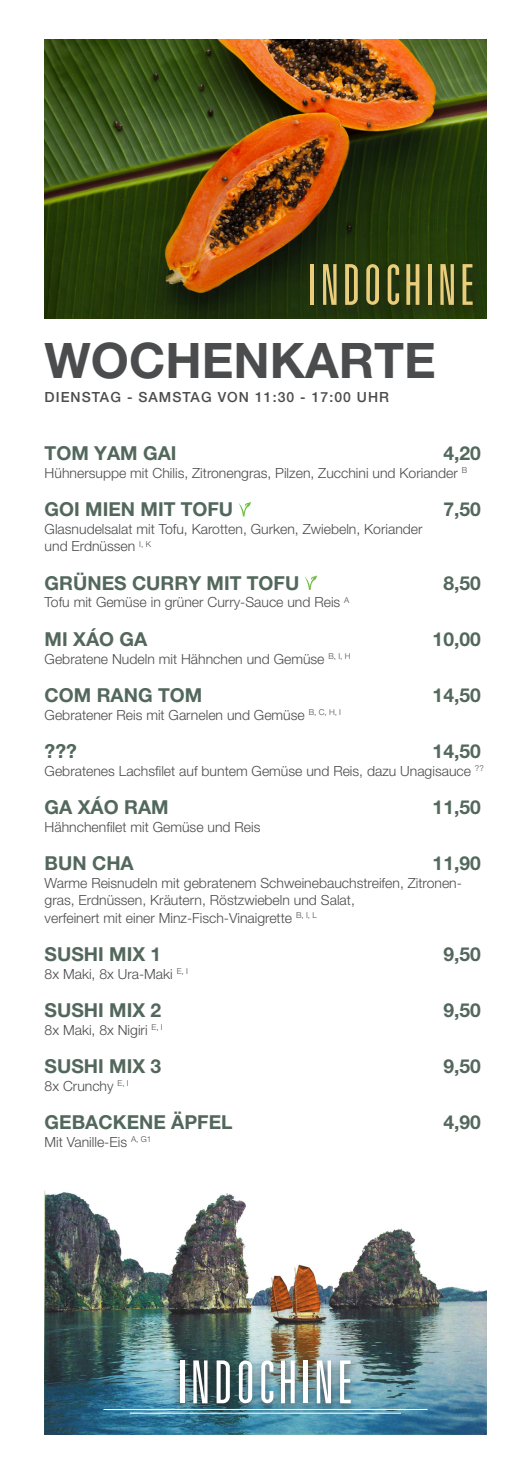
<style>
.page{position:relative;width:526px;height:1474px;background:#fff}
.page>*{position:absolute;margin:0;border:0;box-sizing:border-box;transform-origin:0 0}
.Headlines{font:700 49px "Helvetica Neue LT Pro";color:#4b4c4d}
.Name_Preis{font:700 19.25px "Helvetica Neue LT Pro";color:#53685c}
.Inhalte{font:300 14px/17.5px "Helvetica Neue LT Pro";color:#4b4c4d}
.Inhalte-2{font:500 14px "Helvetica Neue LT Pro";letter-spacing:.075em;color:#4b4c4d}
</style>
<div class="page">
<img style="left:45px;top:40px;width:441px;height:279px">
<svg style="left:239px;top:502px;width:12px;height:14px"></svg>
<svg style="left:305px;top:575px;width:12px;height:15px"></svg>
<img style="left:45px;top:1192px;width:441px;height:242px">
<div style="left:172px;top:1356px;width:187px;height:60px;background:#231f20;opacity:.75"></div>
<svg style="left:261px;top:1360px;width:12px;height:43px"></svg>
<svg style="left:340px;top:1360px;width:11px;height:43px"></svg>
<hr style="left:180px;top:1360px;width:4px;height:43px;background:#fff">
<hr style="left:304px;top:1360px;width:4px;height:43px;background:#fff">
<svg style="left:281px;top:1360px;width:14px;height:43px"></svg>
<svg style="left:193px;top:1360px;width:14px;height:43px"></svg>
<svg style="left:317px;top:1360px;width:14px;height:43px"></svg>
<svg style="left:217px;top:1360px;width:13px;height:43px"></svg>
<svg style="left:239px;top:1359px;width:13px;height:44px"></svg>
<hr style="left:103px;top:1408px;width:324px;height:1px;background:#fff">
<hr style="left:130px;top:1412px;width:271px;height:1px;background:#fff">
<div style="left:304px;top:260px;width:182px;height:62px;background:#231f20;opacity:.75"></div>
<svg style="left:388px;top:264px;width:11px;height:41px"></svg>
<svg style="left:462px;top:264px;width:10px;height:41px"></svg>
<hr style="left:310px;top:264px;width:4px;height:41px;background:#e9cd7b">
<hr style="left:428px;top:264px;width:4px;height:41px;background:#e9cd7b">
<svg style="left:406px;top:264px;width:13px;height:41px"></svg>
<svg style="left:323px;top:264px;width:13px;height:41px"></svg>
<svg style="left:440px;top:264px;width:14px;height:41px"></svg>
<svg style="left:345px;top:264px;width:13px;height:41px"></svg>
<svg style="left:366px;top:264px;width:13px;height:41px"></svg>
<p class="Headlines" style="left:45px;top:330px;width:393px">WOCHENKARTE</p>
<p class="Inhalte-2" style="left:45px;top:389px;width:346px">DIENSTAG - SAMSTAG VON 11:30 - 17:00 UHR</p>
<p class="Name_Preis" style="left:45px;top:441px;width:133px">TOM YAM GAI</p>
<p class="Name_Preis" style="left:443px;top:441px;width:39px">4,20</p>
<p class="Inhalte" style="left:45px;top:464px;width:424px">Hühnersuppe mit Chilis, Zitronengras, Pilzen, Zucchini und Koriander <sup>B</sup></p>
<p class="Name_Preis" style="left:45px;top:497px;width:190px">GOI MIEN MIT TOFU</p>
<p class="Name_Preis" style="left:443px;top:497px;width:39px">7,50</p>
<p class="Inhalte" style="left:45px;top:520px;width:379px">Glasnudelsalat mit Tofu, Karotten, Gurken, Zwiebeln, Koriander und Erdnüssen <sup>I,</sup> <sup>K</sup></p>
<p class="Name_Preis" style="left:45px;top:571px;width:256px">GRÜNES CURRY MIT TOFU</p>
<p class="Name_Preis" style="left:443px;top:571px;width:39px">8,50</p>
<p class="Inhalte" style="left:45px;top:593px;width:306px">Tofu mit Gemüse in grüner Curry-Sauce und Reis <sup>A</sup></p>
<p class="Name_Preis" style="left:45px;top:627px;width:104px">MI XÁO GA</p>
<p class="Name_Preis" style="left:433px;top:627px;width:50px">10,00</p>
<p class="Inhalte" style="left:45px;top:649px;width:307px">Gebratene Nudeln mit Hähnchen und Gemüse <sup>B,</sup> <sup>I,</sup> <sup>H</sup></p>
<p class="Name_Preis" style="left:45px;top:683px;width:159px">COM RANG TOM</p>
<p class="Name_Preis" style="left:433px;top:683px;width:50px">14,50</p>
<p class="Inhalte" style="left:45px;top:705px;width:298px">Gebratener Reis mit Garnelen und Gemüse <sup>B,</sup> <sup>C,</sup> <sup>H,</sup> <sup>I</sup></p>
<p class="Name_Preis" style="left:45px;top:739px;width:34px">???</p>
<p class="Name_Preis" style="left:433px;top:739px;width:50px">14,50</p>
<p class="Inhalte" style="left:45px;top:761px;width:440px">Gebratenes Lachsfilet auf buntem Gemüse und Reis, dazu Unagisauce <sup>??</sup></p>
<p class="Name_Preis" style="left:45px;top:795px;width:126px">GA XÁO RAM</p>
<p class="Name_Preis" style="left:433px;top:795px;width:50px">11,50</p>
<p class="Inhalte" style="left:45px;top:817px;width:217px">Hähnchenfilet mit Gemüse und Reis</p>
<p class="Name_Preis" style="left:45px;top:851px;width:91px">BUN CHA</p>
<p class="Name_Preis" style="left:433px;top:851px;width:50px">11,90</p>
<p class="Inhalte" style="left:45px;top:873px;width:419px">Warme Reisnudeln mit gebratenem Schweinebauchstreifen, Zitronen&shy;gras, Erdnüssen, Kräutern, Röstzwiebeln und Salat,<br>verfeinert mit einer Minz-Fisch-Vinaigrette <sup>B,</sup> <sup>I,</sup> <sup>L</sup></p>
<p class="Name_Preis" style="left:45px;top:942px;width:118px">SUSHI MIX 1</p>
<p class="Name_Preis" style="left:443px;top:942px;width:39px">9,50</p>
<p class="Inhalte" style="left:45px;top:964px;width:145px">8x Maki, 8x Ura-Maki <sup>E,</sup> <sup>I</sup></p>
<p class="Name_Preis" style="left:45px;top:998px;width:118px">SUSHI MIX 2</p>
<p class="Name_Preis" style="left:443px;top:998px;width:39px">9,50</p>
<p class="Inhalte" style="left:45px;top:1020px;width:120px">8x Maki, 8x Nigiri <sup>E,</sup> <sup>I</sup></p>
<p class="Name_Preis" style="left:45px;top:1054px;width:118px">SUSHI MIX 3</p>
<p class="Name_Preis" style="left:443px;top:1054px;width:39px">9,50</p>
<p class="Inhalte" style="left:45px;top:1076px;width:86px">8x Crunchy <sup>E,</sup> <sup>I</sup></p>
<p class="Name_Preis" style="left:45px;top:1110px;width:189px">GEBACKENE ÄPFEL</p>
<p class="Name_Preis" style="left:443px;top:1110px;width:39px">4,90</p>
<p class="Inhalte" style="left:45px;top:1132px;width:108px">Mit Vanille-Eis <sup>A,</sup> <sup>G1</sup></p>
</div>
